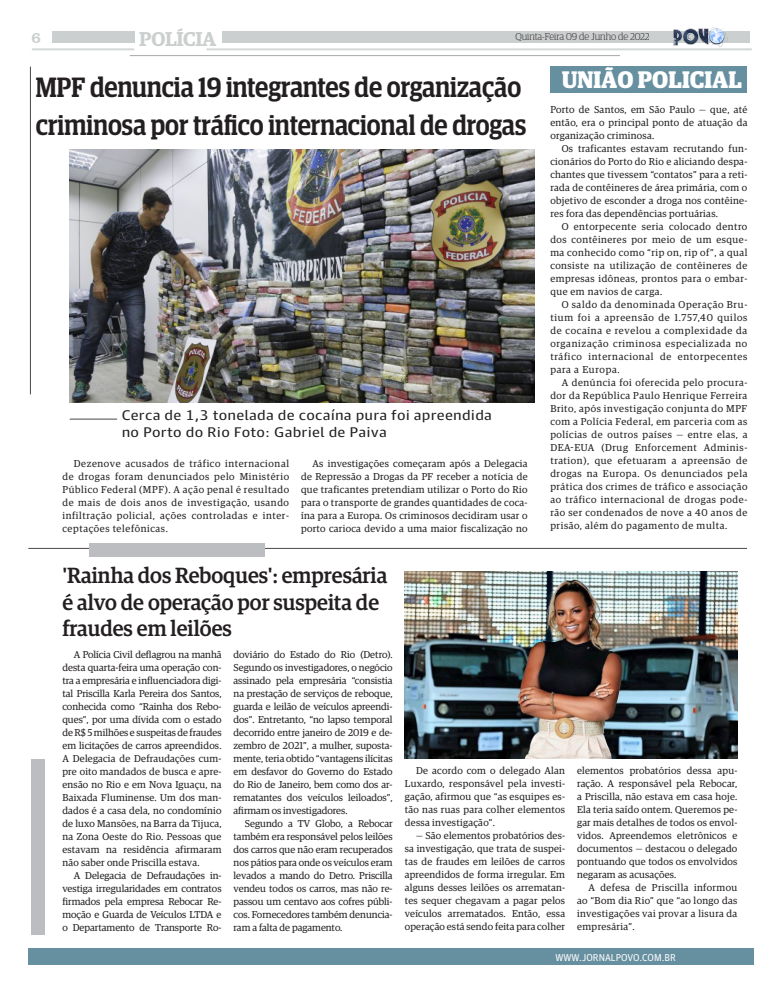
<style>
.page{position:relative;width:783px;height:993px;background:#fff}
.page>*{position:absolute;margin:0;border:0;box-sizing:border-box;transform-origin:0 0}
.Título_-_2_colunas{font:500 28px "Guardian Egyptian Display";color:#231f20;scale:.92 1}
.Título_-_2_colunas-2{font:700 24px "Guardian Egyptian Display";color:#fff}
.Título_-_2_colunas-3{font:500 22px/26.4px "Guardian Egyptian";color:#231f20;scale:.96 1}
.Título_-_2_colunas-4{font:600 20px "Guardian Egyptian";letter-spacing:-.02em;color:#cccfcf}
.Título_-_2_colunas-5{font:16px "Clarendon BT";color:#cccfcf}
.Título_-_2_colunas-6{font:14px/16.8px "Guardian Agate Sans G1 D Regular";letter-spacing:.01em;color:#231f20;scale:1.2 1}
.Texto_interno_comum{font:10px/13px "Guardian Egyptian";letter-spacing:.03em;color:#231f20;text-align:justify}
.Título_-_2_colunas-7{font:300 10px "Guardian Egyptian Display";color:#231f20}
.Título_-_2_colunas-8{font:10px "Guardian Agate Sans G1 D Regular";color:#fff}
</style>
<div class="page">
<div style="left:223px;top:31px;width:526px;height:12px;background:#cccfcf"></div>
<div style="left:53px;top:31px;width:82px;height:12px;background:#cccfcf"></div>
<hr style="left:32px;top:48px;width:102px;height:2px;background:#cccfcf">
<hr style="left:206px;top:48px;width:545px;height:2px;background:#cccfcf">
<hr style="left:130px;top:55px;width:490px;height:1px;background:#939598">
<img style="left:641px;top:27px;width:89px;height:24px">
<div style="left:28px;top:948px;width:725px;height:16px;background:#668fa0"></div>
<hr style="left:30px;top:67px;width:1px;height:327px;background:#231f20">
<div style="left:550px;top:67px;width:196px;height:26px;background:#668fa0"></div>
<img style="left:70px;top:150px;width:464px;height:252px">
<hr style="left:70px;top:418px;width:47px;height:1px;background:#231f20">
<hr style="left:28px;top:547px;width:718px;height:1px;background:#231f20">
<div style="left:89px;top:542px;width:176px;height:14px;background:#bcbdc0"></div>
<img style="left:404px;top:571px;width:333px;height:187px">
<div style="left:31px;top:759px;width:14px;height:175px;background:#bcbdc0"></div>
<p class="Título_-_2_colunas-5" style="left:31px;top:27px;width:11px">6</p>
<p class="Título_-_2_colunas-4" style="left:139px;top:24px;width:79px">POLÍCIA</p>
<p class="Título_-_2_colunas-7" style="left:515px;top:32px;width:136px">Quinta-Feira 09 de Junho de 2022</p>
<p class="Título_-_2_colunas" style="left:36px;top:72px;width:529px">MPF denuncia 19 integrantes de organização</p>
<p class="Título_-_2_colunas-2" style="left:561px;top:66px;width:182px">UNIÃO POLICIAL</p>
<p class="Título_-_2_colunas" style="left:36px;top:110px;width:534px">criminosa por tráfico internacional de drogas</p>
<p class="Texto_interno_comum" style="left:550px;top:102px;width:198px">Porto de Santos, em São Paulo — que, até então, era o principal ponto de atuação da organização criminosa.</p>
<p class="Texto_interno_comum" style="left:550px;top:141px;width:198px;text-indent:11px">Os traficantes estavam recrutando fun&shy;cionários do Porto do Rio e aliciando despa&shy;chantes que tivessem “contatos” para a reti&shy;rada de contêineres de área primária, com o objetivo de esconder a droga nos contêine&shy;res fora das dependências portuárias.</p>
<p class="Texto_interno_comum" style="left:550px;top:219px;width:198px;text-indent:11px">O entorpecente seria colocado dentro dos contêineres por meio de um esque&shy;ma conhecido como “rip on, rip of”, a qual consiste na utilização de contêineres de empresas idôneas, prontos para o embar&shy;que em navios de carga.</p>
<p class="Texto_interno_comum" style="left:550px;top:297px;width:198px;text-indent:11px">O saldo da denominada Operação Bru&shy;tium foi a apreensão de 1.757,40 quilos de cocaína e revelou a complexidade da organização criminosa especializada no tráfico internacional de entorpecentes para a Europa.</p>
<p class="Texto_interno_comum" style="left:550px;top:375px;width:198px;text-indent:11px">A denúncia foi oferecida pelo procura&shy;dor da República Paulo Henrique Ferreira Brito, após investigação conjunta do MPF com a Polícia Federal, em parceria com as polícias de outros países — entre elas, a DEA-EUA (Drug Enforcement Adminis&shy;tration), que efetuaram a apreensão de drogas na Europa. Os denunciados pela prática dos crimes de tráfico e associação ao tráfico internacional de drogas pode&shy;rão ser condenados de nove a 40 anos de prisão, além do pagamento de multa.</p>
<p class="Título_-_2_colunas-6" style="left:122px;top:406px;width:310px">Cerca de 1,3 tonelada de cocaína pura foi apreendida no Porto do Rio Foto: Gabriel de Paiva</p>
<p class="Texto_interno_comum" style="left:62px;top:456px;width:228px;text-indent:11px">Dezenove acusados de tráfico internacional de drogas foram denunciados pelo Ministério Público Federal (MPF). A ação penal é resultado de mais de dois anos de investigação, usando infiltração policial, ações controladas e inter&shy;ceptações telefônicas.</p>
<p class="Texto_interno_comum" style="left:301px;top:456px;width:228px;text-indent:11px">As investigações começaram após a Delegacia de Repressão a Drogas da PF receber a notícia de que traficantes pretendiam utilizar o Porto do Rio para o transporte de grandes quantidades de coca&shy;ína para a Europa. Os criminosos decidiram usar o porto carioca devido a uma maior fiscalização no</p>
<p class="Título_-_2_colunas-3" style="left:62px;top:560px;width:340px">'Rainha dos Reboques': empresária é alvo de operação por suspeita de fraudes em leilões</p>
<p class="Texto_interno_comum" style="left:62px;top:646px;width:160px;text-indent:11px">A Polícia Civil deflagrou na manhã desta quarta-feira uma operação con&shy;tra a empresária e influenciadora digi&shy;tal Priscilla Karla Pereira dos Santos, conhecida como “Rainha dos Rebo&shy;ques”, por uma dívida com o estado de R$ 5 milhões e suspeitas de fraudes em licitações de carros apreendidos.<br>A Delegacia de Defraudações cum&shy;pre oito mandados de busca e apre&shy;ensão no Rio e em Nova Iguaçu, na Baixada Fluminense. Um dos man&shy;dados é a casa dela, no condomínio de luxo Mansões, na Barra da Tijuca, na Zona Oeste do Rio. Pessoas que estavam na residência afirmaram não saber onde Priscilla estava.</p>
<p class="Texto_interno_comum" style="left:62px;top:867px;width:160px;text-indent:11px">A Delegacia de Defraudações in&shy;vestiga irregularidades em contratos firmados pela empresa Rebocar Re&shy;moção e Guarda de Veículos LTDA e o Departamento de Transporte Ro-</p>
<p class="Texto_interno_comum" style="left:233px;top:646px;width:160px">doviário do Estado do Rio (Detro).<br>Segundo os investigadores, o negócio assinado pela empresária “consistia na prestação de serviços de reboque, guarda e leilão de veículos apreendi&shy;dos”. Entretanto, “no lapso temporal decorrido entre janeiro de 2019 e de&shy;zembro de 2021”, a mulher, suposta&shy;mente, teria obtido “vantagens ilícitas em desfavor do Governo do Estado do Rio de Janeiro, bem como dos ar&shy;rematantes dos veículos leiloados”, afirmam os investigadores.</p>
<p class="Texto_interno_comum" style="left:233px;top:815px;width:160px;text-indent:11px">Segundo a TV Globo, a Rebocar também era responsável pelos leilões dos carros que não eram recuperados nos pátios para onde os veículos eram levados a mando do Detro. Priscilla vendeu todos os carros, mas não re&shy;passou um centavo aos cofres públi&shy;cos. Fornecedores também denuncia&shy;ram a falta de pagamento.</p>
<p class="Texto_interno_comum" style="left:405px;top:763px;width:162px;text-indent:11px">De acordo com o delegado Alan Luxardo, responsável pela investi&shy;gação, afirmou que “as esquipes es&shy;tão nas ruas para colher elementos dessa investigação”.</p>
<p class="Texto_interno_comum" style="left:405px;top:828px;width:162px;text-indent:11px">— São elementos probatórios des&shy;sa investigação, que trata de suspei&shy;tas de fraudes em leilões de carros apreendidos de forma irregular. Em alguns desses leilões os arrematan&shy;tes sequer chegavam a pagar pelos veículos arrematados. Então, essa operação está sendo feita para colher</p>
<p class="Texto_interno_comum" style="left:577px;top:763px;width:162px">elementos probatórios dessa apu&shy;ração. A responsável pela Rebocar, a Priscilla, não estava em casa hoje.<br>Ela teria saído ontem. Queremos pe&shy;gar mais detalhes de todos os envol&shy;vidos. Apreendemos eletrônicos e documentos — destacou o delegado pontuando que todos os envolvidos negaram as acusações.</p>
<p class="Texto_interno_comum" style="left:577px;top:880px;width:162px;text-indent:11px">A defesa de Priscilla informou ao “Bom dia Rio” que “ao longo das investigações vai provar a lisura da empresária”.</p>
<p class="Título_-_2_colunas-8" style="left:555px;top:949px;width:122px">WWW.JORNALPOVO.COM.BR</p>
</div>
